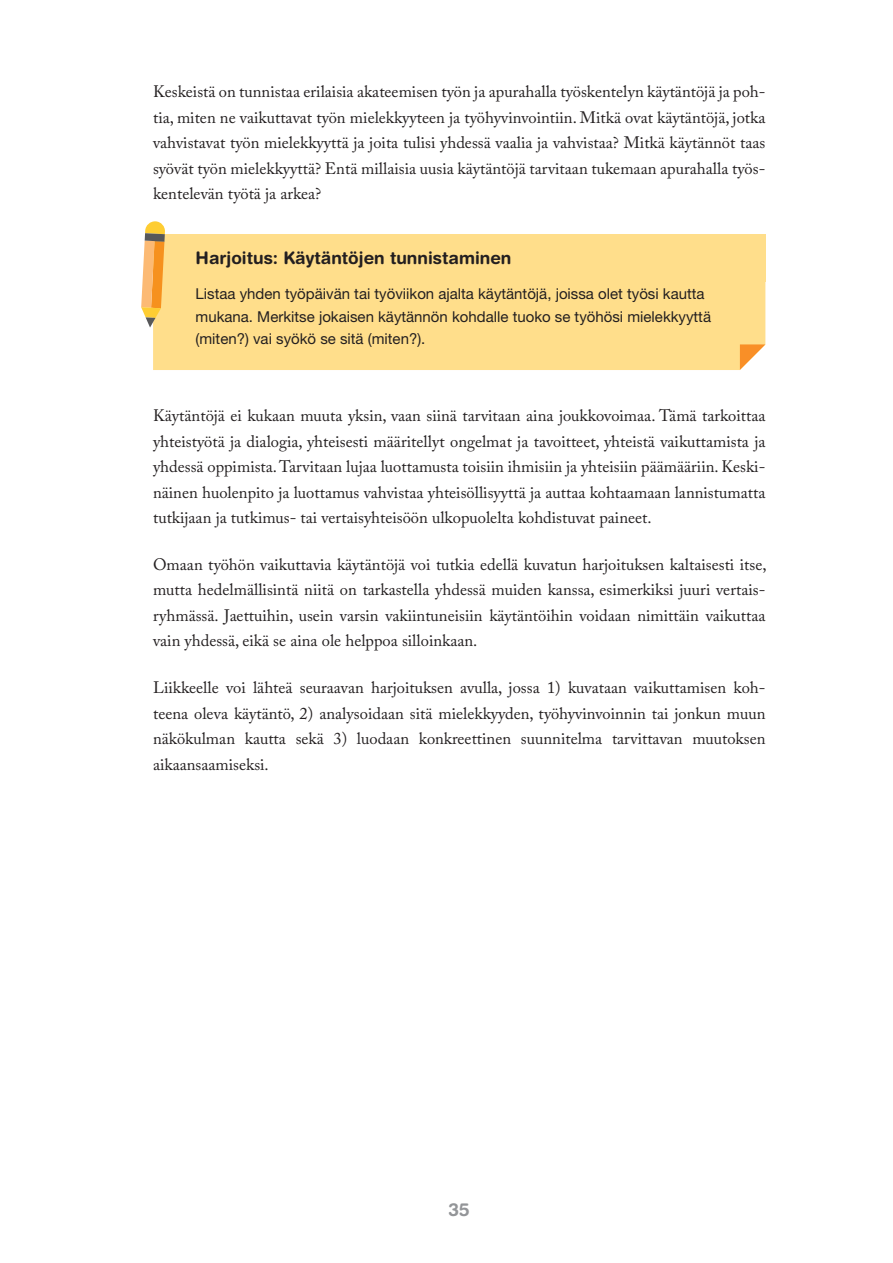
<style>
.page{position:relative;width:893px;height:1263px;background:#fff}
.page>*{position:absolute;margin:0;border:0;box-sizing:border-box;transform-origin:0 0}
.t1{font:700 18px "Helvetica Rounded LT Std";color:#939598}
.HARJOISTUS_otsikko{font:700 17.25px "Helvetica Rounded LT Std";color:#231f20}
.LEIPA{font:16.5px/25.5px "Adobe Caslon Pro";color:#231f20;text-align:justify}
.HARJOITUS_leipa{font:15px/22.5px "Helvetica Neue LT Std";color:#231f20}
</style>
<div class="page">
<div style="left:153px;top:235px;width:612px;height:47px;background:#ffde8b"></div>
<div style="left:153px;top:282px;width:612px;height:88px;background:#ffde8b"></div>
<svg style="left:141px;top:221px;width:24px;height:106px;background:#eeb96a"></svg>
<svg style="left:740px;top:344px;width:25px;height:26px"></svg>
<p class="LEIPA" style="left:153px;top:79px;width:614px">Keskeistä on tunnistaa erilaisia akateemisen työn ja apurahalla työskentelyn käytäntöjä ja poh&shy;tia, miten ne vaikuttavat työn mielekkyyteen ja työhyvinvointiin. Mitkä ovat käytäntöjä, jotka vahvistavat työn mielekkyyttä ja joita tulisi yhdessä vaalia ja vahvistaa? Mitkä käytännöt taas syövät työn mielekkyyttä? Entä millaisia uusia käytäntöjä tarvitaan tukemaan apurahalla työs&shy;kentelevän työtä ja arkea?</p>
<p class="HARJOISTUS_otsikko" style="left:196px;top:248px;width:317px">Harjoitus: Käytäntöjen tunnistaminen</p>
<p class="HARJOITUS_leipa" style="left:196px;top:283px;width:517px">Listaa yhden työpäivän tai työviikon ajalta käytäntöjä, joissa olet työsi kautta mukana. Merkitse jokaisen käytännön kohdalle tuoko se työhösi mielekkyyttä (miten?) vai syökö se sitä (miten?).</p>
<p class="LEIPA" style="left:153px;top:403px;width:614px">Käytäntöjä ei kukaan muuta yksin, vaan siinä tarvitaan aina joukkovoimaa. Tämä tarkoittaa yhteistyötä ja dialogia, yhteisesti määritellyt ongelmat ja tavoitteet, yhteistä vaikuttamista ja yhdessä oppimista. Tarvitaan lujaa luottamusta toisiin ihmisiin ja yhteisiin päämääriin. Keski&shy;näinen huolenpito ja luottamus vahvistaa yhteisöllisyyttä ja auttaa kohtaamaan lannistumatta tutkijaan ja tutkimus- tai vertaisyhteisöön ulkopuolelta kohdistuvat paineet.</p>
<p class="LEIPA" style="left:153px;top:551px;width:615px;text-align:left">Omaan työhön vaikuttavia käytäntöjä voi tutkia edellä kuvatun harjoituksen kaltaisesti itse, mutta hedelmällisintä niitä on tarkastella yhdessä muiden kanssa, esimerkiksi juuri vertais&shy;ryhmässä. Jaettuihin, usein varsin vakiintuneisiin käytäntöihin voidaan nimittäin vaikuttaa vain yhdessä, eikä se aina ole helppoa silloinkaan.</p>
<p class="LEIPA" style="left:153px;top:675px;width:614px">Liikkeelle voi lähteä seuraavan harjoituksen avulla, jossa 1) kuvataan vaikuttamisen koh&shy;teena oleva käytäntö, 2) analysoidaan sitä mielekkyyden, työhyvinvoinnin tai jonkun muun näkökulman kautta sekä 3) luodaan konkreettinen suunnitelma tarvittavan muutoksen aikaansaamiseksi.</p>
<p class="t1" style="left:449px;top:1199px;width:23px">35</p>
</div>
